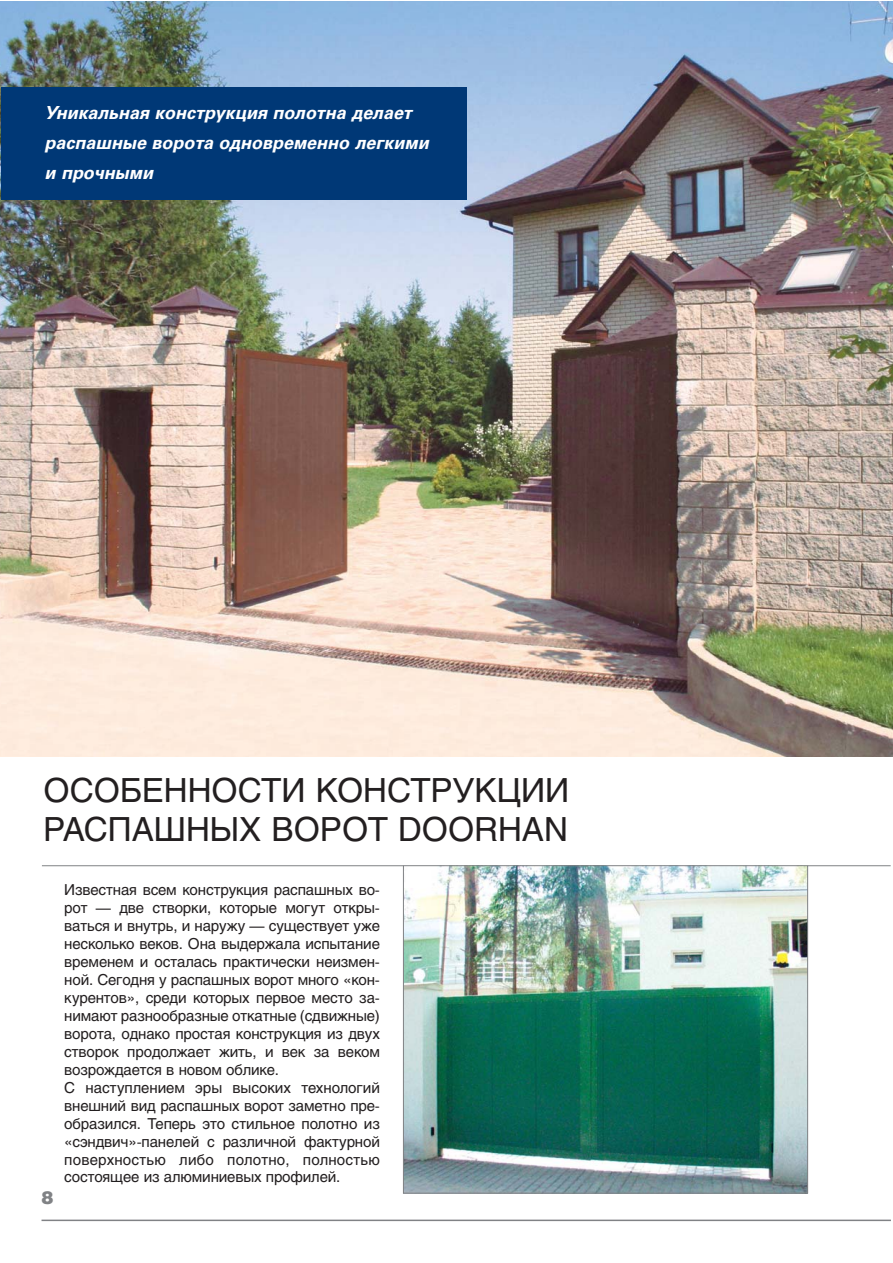
<style>
.page{position:relative;width:893px;height:1263px;background:#fff}
.page>*{position:absolute;margin:0;border:0;box-sizing:border-box;transform-origin:0 0}
.t1{font:33px/39.6px "Helios";color:#231f20}
.t2{font:italic 700 18px/30px "Univers Cyr";color:#fff}
.t3{font:900 18px "Helios";color:#808285}
.t4{font:15px/18px "Helios";letter-spacing:-.01em;color:#231f20}
</style>
<div class="page">
<hr style="left:42px;top:1220px;width:848px;height:1px;background:#808285">
<hr style="left:42px;top:865px;width:848px;height:1px;background:#808285">
<img style="left:1px;top:2px;width:891px;height:755px">
<img style="left:405px;top:867px;width:401px;height:325px">
<div style="left:403px;top:865px;width:405px;height:329px;border:1px solid #808285"></div>
<div style="left:1px;top:88px;width:465px;height:112px;background:#003876"></div>
<p class="t2" style="left:45px;top:97px;width:386px">Уникальная конструкция полотна делает распашные ворота одновременно легкими и прочными</p>
<h1 class="t1" style="left:43px;top:770px;width:527px">ОСОБЕННОСТИ КОНСТРУКЦИИ<br>РАСПАШНЫХ ВОРОТ DOORHAN</h1>
<p class="t3" style="left:42px;top:1191px;width:13px">8</p>
<p class="t4" style="left:64px;top:881px;width:317px">Известная всем конструкция распашных во&shy;рот — две створки, которые могут откры&shy;ваться и внутрь, и наружу — существует уже несколько веков. Она выдержала испытание временем и осталась практически неизмен&shy;ной. Сегодня у распашных ворот много «кон&shy;курентов», среди которых первое место за&shy;нимают разнообразные откатные (сдвижные) ворота, однако простая конструкция из двух створок продолжает жить, и век за веком возрождается в новом облике.<br>С наступлением эры высоких технологий внешний вид распашных ворот заметно пре&shy;образился. Теперь это стильное полотно из «сэндвич»-панелей с различной фактурной поверхностью либо полотно, полностью состоящее из алюминиевых профилей.</p>
</div>
